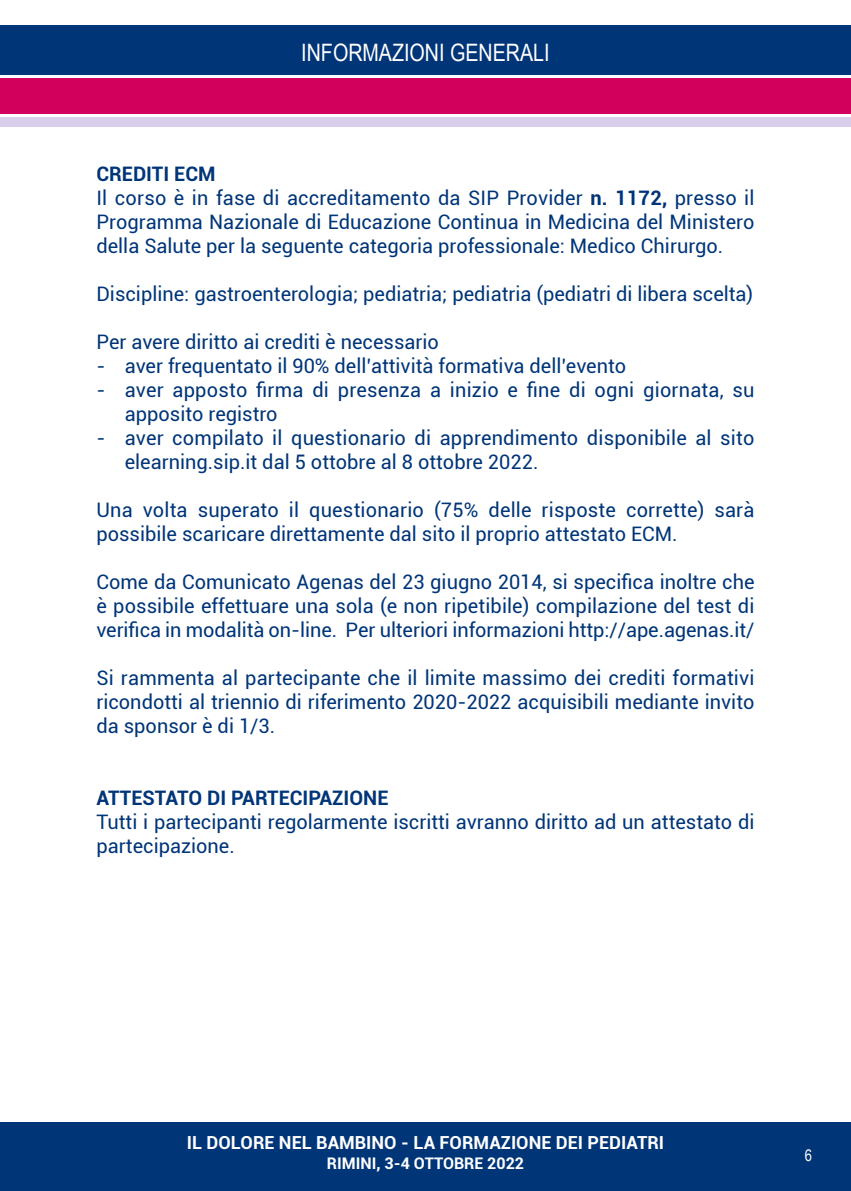
<style>
.page{position:relative;width:851px;height:1191px;background:#fff}
.page>*{position:absolute;margin:0;border:0;box-sizing:border-box;transform-origin:0 0}
.t1{font:24px "Arial Narrow";color:#fff}
.t2{font:20px/24px "Roboto";color:#003578}
.t3{font:700 20px "Roboto";color:#003578}
.t4{font:700 18px "Roboto";color:#fff}
.t5{font:700 16px "Roboto";color:#fff}
.t6{font:16px "Arial Narrow";color:#fff}
.s1{font-weight:700}
</style>
<div class="page">
<div style="left:0;top:1122px;width:850px;height:69px;background:#003578"></div>
<div style="left:0;top:78px;width:850px;height:36px;background:#d2005c"></div>
<div style="left:0;top:26px;width:850px;height:49px;background:#003578"></div>
<div style="left:0;top:117px;width:850px;height:9px;background:#dacfea"></div>
<p class="t1" style="left:301px;top:38px;width:250px">INFORMAZIONI GENERALI</p>
<p class="t3" style="left:96px;top:162px;width:120px">CREDITI ECM</p>
<p class="t2" style="left:96px;top:186px;width:659px;text-align:justify">Il corso è in fase di accreditamento da SIP Provider <span class="s1">n. 1172,</span> presso il Programma Nazionale di Educazione Continua in Medicina del Ministero della Salute per la seguente categoria professionale: Medico Chirurgo.</p>
<p class="t2" style="left:96px;top:282px;width:658px">Discipline: gastroenterologia; pediatria; pediatria (pediatri di libera scelta)</p>
<p class="t2" style="left:96px;top:330px;width:344px">Per avere diritto ai crediti è necessario</p>
<p class="t2" style="left:96px;top:354px;width:531px">- aver frequentato il 90% dell’attività formativa dell’evento</p>
<p class="t2" style="left:125px;top:378px;width:631px;text-indent:-28px">- aver apposto firma di presenza a inizio e fine di ogni giornata, su apposito registro</p>
<p class="t2" style="left:125px;top:426px;width:631px;text-indent:-28px">- aver compilato il questionario di apprendimento disponibile al sito elearning.sip.it dal 5 ottobre al 8 ottobre 2022.</p>
<p class="t2" style="left:96px;top:498px;width:659px">Una volta superato il questionario (75% delle risposte corrette) sarà possibile scaricare direttamente dal sito il proprio attestato ECM.</p>
<p class="t2" style="left:96px;top:570px;width:659px;text-align:justify">Come da Comunicato Agenas del 23 giugno 2014, si specifica inoltre che è possibile effettuare una sola (e non ripetibile) compilazione del test di verifica in modalità on-line. Per ulteriori informazioni http://ape.agenas.it/</p>
<p class="t2" style="left:96px;top:666px;width:659px;text-align:justify">Si rammenta al partecipante che il limite massimo dei crediti formativi ricondotti al triennio di riferimento 2020-2022 acquisibili mediante invito da sponsor è di 1/3.</p>
<p class="t3" style="left:96px;top:786px;width:293px">ATTESTATO DI PARTECIPAZIONE</p>
<p class="t2" style="left:96px;top:810px;width:659px">Tutti i partecipanti regolarmente iscritti avranno diritto ad un attestato di partecipazione.</p>
<p class="t4" style="left:187px;top:1132px;width:479px">IL DOLORE NEL BAMBINO - LA FORMAZIONE DEI PEDIATRI</p>
<p class="t5" style="left:327px;top:1154px;width:198px">RIMINI, 3-4 OTTOBRE 2022</p>
<p class="t6" style="left:804px;top:1145px;width:9px">6</p>
</div>
